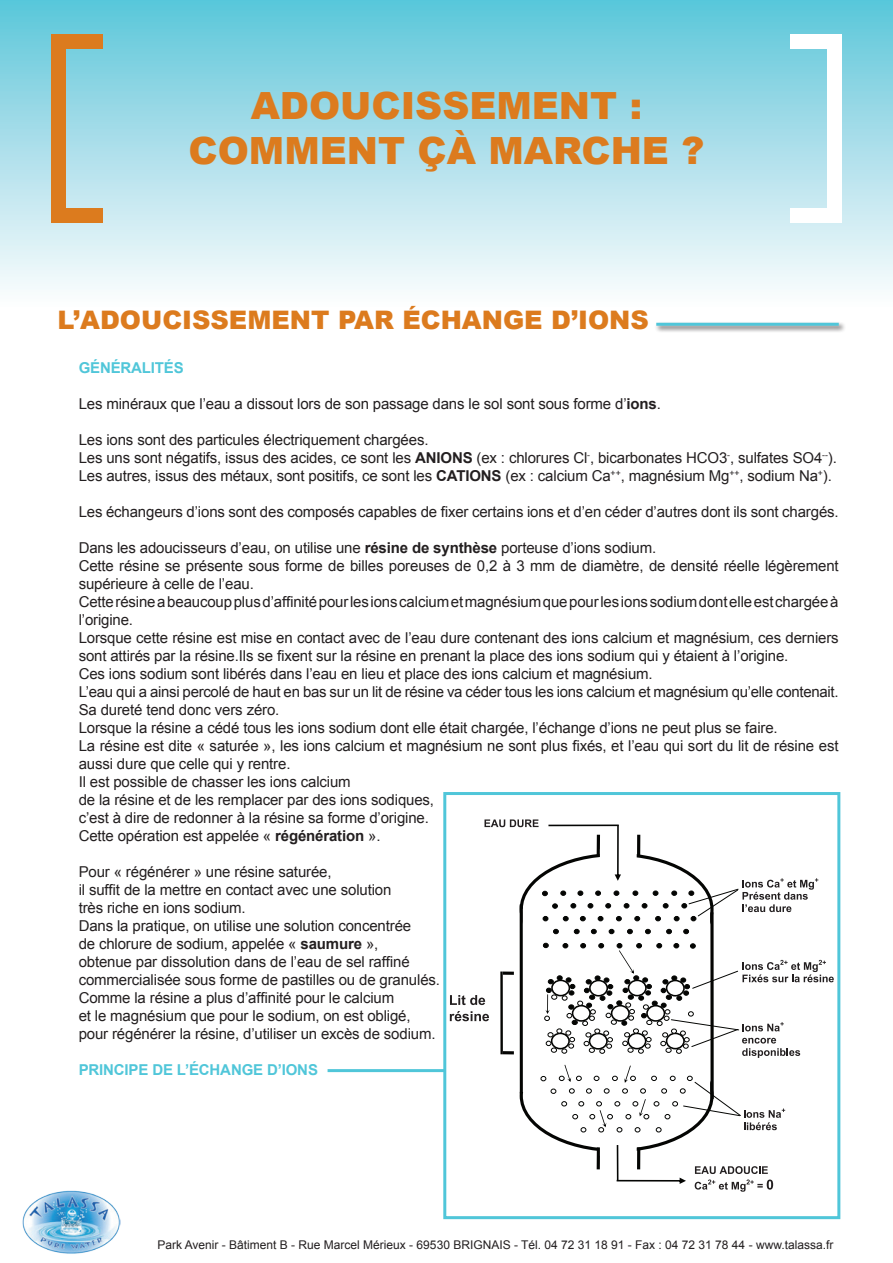
<style>
.page{position:relative;width:893px;height:1263px;background:#fff}
.page>*{position:absolute;margin:0;border:0;box-sizing:border-box;transform-origin:0 0}
.t1{font:900 37.5px "Arial";color:#dc7b1e}
.t2{font:900 25.5px "Arial";color:#dc7b1e}
.t3{font:15px/18px "Arial";letter-spacing:-.01em;color:#231f20}
.t4{font:700 15px "Arial";letter-spacing:-.01em;color:#50c6d9}
.t5{font:12px "Arial";color:#231f20}
.s1{font-weight:700}
</style>
<div class="page">
<img style="left:22px;top:1190px;width:99px;height:64px">
<div style="left:0;top:0;width:893px;height:308px;background:linear-gradient(to bottom,#5cc5d9,#fffcfd)"></div>
<div style="left:51px;top:34px;width:14px;height:188px;background:#dc7b1e"></div>
<div style="left:51px;top:34px;width:52px;height:14px;background:#dc7b1e"></div>
<div style="left:51px;top:208px;width:52px;height:14px;background:#dc7b1e"></div>
<div style="left:828px;top:34px;width:14px;height:188px;background:#fff"></div>
<div style="left:790px;top:208px;width:52px;height:14px;background:#fff"></div>
<div style="left:790px;top:34px;width:52px;height:14px;background:#fff"></div>
<hr style="left:328px;top:1069px;width:116px;height:3px;background:#50c6d9">
<div style="left:655px;top:321px;width:191px;height:12px;background:#231f20;opacity:.75"></div>
<hr style="left:656px;top:323px;width:183px;height:3px;background:#50c6d9">
<svg style="left:710px;top:921px;width:4px;height:144px"></svg>
<hr style="left:637px;top:835px;width:3px;height:22px;background:#040503">
<hr style="left:637px;top:1147px;width:3px;height:22px;background:#040503">
<hr style="left:520px;top:904px;width:3px;height:189px;background:#040503">
<hr style="left:597px;top:1147px;width:3px;height:22px;background:#040503">
<hr style="left:597px;top:835px;width:3px;height:22px;background:#040503">
<svg style="left:615px;top:826px;width:6px;height:55px"></svg>
<hr style="left:548px;top:824px;width:71px;height:2px;background:#040503">
<svg style="left:484px;top:819px;width:55px;height:8px"></svg>
<hr style="left:617px;top:1145px;width:1px;height:35px;background:#040503">
<svg style="left:617px;top:1177px;width:69px;height:7px"></svg>
<svg style="left:695px;top:1166px;width:78px;height:26px"></svg>
<svg style="left:633px;top:890px;width:5px;height:6px"></svg>
<svg style="left:614px;top:890px;width:5px;height:6px"></svg>
<svg style="left:595px;top:890px;width:6px;height:6px"></svg>
<svg style="left:578px;top:890px;width:5px;height:6px"></svg>
<svg style="left:560px;top:890px;width:6px;height:6px"></svg>
<svg style="left:542px;top:891px;width:6px;height:5px"></svg>
<svg style="left:642px;top:903px;width:5px;height:5px"></svg>
<svg style="left:624px;top:903px;width:5px;height:5px"></svg>
<svg style="left:605px;top:903px;width:6px;height:5px"></svg>
<svg style="left:588px;top:903px;width:5px;height:5px"></svg>
<svg style="left:570px;top:903px;width:6px;height:5px"></svg>
<svg style="left:552px;top:903px;width:6px;height:6px"></svg>
<svg style="left:634px;top:916px;width:6px;height:5px"></svg>
<svg style="left:616px;top:916px;width:6px;height:5px"></svg>
<svg style="left:598px;top:916px;width:5px;height:5px"></svg>
<svg style="left:580px;top:916px;width:6px;height:5px"></svg>
<svg style="left:563px;top:916px;width:6px;height:5px"></svg>
<svg style="left:666px;top:929px;width:6px;height:5px"></svg>
<svg style="left:645px;top:929px;width:6px;height:5px"></svg>
<svg style="left:627px;top:929px;width:6px;height:5px"></svg>
<svg style="left:609px;top:929px;width:5px;height:5px"></svg>
<svg style="left:591px;top:929px;width:6px;height:5px"></svg>
<svg style="left:574px;top:929px;width:6px;height:5px"></svg>
<svg style="left:553px;top:929px;width:6px;height:5px"></svg>
<svg style="left:543px;top:916px;width:5px;height:5px"></svg>
<svg style="left:683px;top:929px;width:6px;height:5px"></svg>
<hr style="left:500px;top:971px;width:3px;height:83px;background:#040503">
<svg style="left:503px;top:1051px;width:11px;height:3px"></svg>
<svg style="left:503px;top:971px;width:11px;height:4px"></svg>
<svg style="left:450px;top:995px;width:35px;height:10px"></svg>
<svg style="left:450px;top:1011px;width:39px;height:10px"></svg>
<svg style="left:653px;top:878px;width:165px;height:43px"></svg>
<svg style="left:543px;top:943px;width:291px;height:115px"></svg>
<svg style="left:541px;top:1065px;width:244px;height:67px"></svg>
<div style="left:443px;top:792px;width:397px;height:427px;border:3px solid #50c6d9"></div>
<p class="t1" style="left:251px;top:78px;width:393px">ADOUCISSEMENT :</p>
<p class="t1" style="left:189px;top:123px;width:517px">COMMENT ÇÀ MARCHE ?</p>
<p class="t2" style="left:57px;top:302px;width:593px">L’ADOUCISSEMENT PAR ÉCHANGE D’IONS</p>
<p class="t4" style="left:79px;top:359px;width:107px">GÉNÉRALITÉS</p>
<p class="t3" style="left:79px;top:395px;width:584px">Les minéraux que l’eau a dissout lors de son passage dans le sol sont sous forme d’<span class="s1">ions</span>.</p>
<p class="t3" style="left:79px;top:431px;width:351px">Les ions sont des particules électriquement chargées.</p>
<p class="t3" style="left:79px;top:449px;width:760px">Les uns sont négatifs, issus des acides, ce sont les <span class="s1">ANIONS</span> (ex : chlorures Cl<sup>-</sup>, bicarbonates HCO3<sup>-</sup>, sulfates SO4<sup>--</sup>).</p>
<p class="t3" style="left:79px;top:467px;width:755px">Les autres, issus des métaux, sont positifs, ce sont les <span class="s1">CATIONS</span> (ex : calcium Ca<sup>++</sup>, magnésium Mg<sup>++</sup>, sodium Na<sup>+</sup>).</p>
<p class="t3" style="left:79px;top:503px;width:761px">Les échangeurs d’ions sont des composés capables de fixer certains ions et d’en céder d’autres dont ils sont chargés.</p>
<p class="t3" style="left:79px;top:539px;width:579px">Dans les adoucisseurs d’eau, on utilise une <span class="s1">résine de synthèse</span> porteuse d’ions sodium.</p>
<p class="t3" style="left:79px;top:557px;width:761px">Cette résine se présente sous forme de billes poreuses de 0,2 à 3 mm de diamètre, de densité réelle légèrement supérieure à celle de l’eau.</p>
<p class="t3" style="left:79px;top:593px;width:761px">Cette résine a beaucoup plus d’affinité pour les ions calcium et magnésium que pour les ions sodium dont elle est chargée à l’origine.</p>
<p class="t3" style="left:79px;top:629px;width:762px">Lorsque cette résine est mise en contact avec de l’eau dure contenant des ions calcium et magnésium, ces derniers sont attirés par la résine.Ils se fixent sur la résine en prenant la place des ions sodium qui y étaient à l’origine.</p>
<p class="t3" style="left:79px;top:665px;width:576px">Ces ions sodium sont libérés dans l’eau en lieu et place des ions calcium et magnésium.</p>
<p class="t3" style="left:79px;top:683px;width:761px">L’eau qui a ainsi percolé de haut en bas sur un lit de résine va céder tous les ions calcium et magnésium qu’elle contenait.</p>
<p class="t3" style="left:79px;top:701px;width:202px">Sa dureté tend donc vers zéro.</p>
<p class="t3" style="left:79px;top:719px;width:701px">Lorsque la résine a cédé tous les ions sodium dont elle était chargée, l’échange d’ions ne peut plus se faire.</p>
<p class="t3" style="left:79px;top:737px;width:761px">La résine est dite « saturée », les ions calcium et magnésium ne sont plus fixés, et l’eau qui sort du lit de résine est aussi dure que celle qui y rentre.</p>
<p class="t3" style="left:79px;top:773px;width:274px">Il est possible de chasser les ions calcium</p>
<p class="t3" style="left:79px;top:791px;width:357px">de la résine et de les remplacer par des ions sodiques,</p>
<p class="t3" style="left:79px;top:809px;width:352px">c’est à dire de redonner à la résine sa forme d’origine.</p>
<p class="t3" style="left:79px;top:827px;width:303px">Cette opération est appelée « <span class="s1">régénération</span> ».</p>
<p class="t3" style="left:79px;top:863px;width:254px">Pour « régénérer » une résine saturée,</p>
<p class="t3" style="left:79px;top:881px;width:314px">il suffit de la mettre en contact avec une solution</p>
<p class="t3" style="left:79px;top:899px;width:169px">très riche en ions sodium.</p>
<p class="t3" style="left:79px;top:917px;width:334px">Dans la pratique, on utilise une solution concentrée</p>
<p class="t3" style="left:79px;top:935px;width:301px">de chlorure de sodium, appelée « <span class="s1">saumure</span> »,</p>
<p class="t3" style="left:79px;top:953px;width:333px">obtenue par dissolution dans de l’eau de sel raffiné</p>
<p class="t3" style="left:79px;top:971px;width:363px">commercialisée sous forme de pastilles ou de granulés.</p>
<p class="t3" style="left:79px;top:989px;width:317px">Comme la résine a plus d’affinité pour le calcium</p>
<p class="t3" style="left:79px;top:1007px;width:333px">et le magnésium que pour le sodium, on est obligé,</p>
<p class="t3" style="left:79px;top:1025px;width:358px">pour régénérer la résine, d’utiliser un excès de sodium.</p>
<p class="t4" style="left:79px;top:1061px;width:241px">PRINCIPE DE L’ÉCHANGE D’IONS</p>
<p class="t5" style="left:157px;top:1238px;width:677px">Park Avenir - Bâtiment B - Rue Marcel Mérieux - 69530 BRIGNAIS - Tél. 04 72 31 18 91 - Fax : 04 72 31 78 44 - www.talassa.fr</p>
</div>
